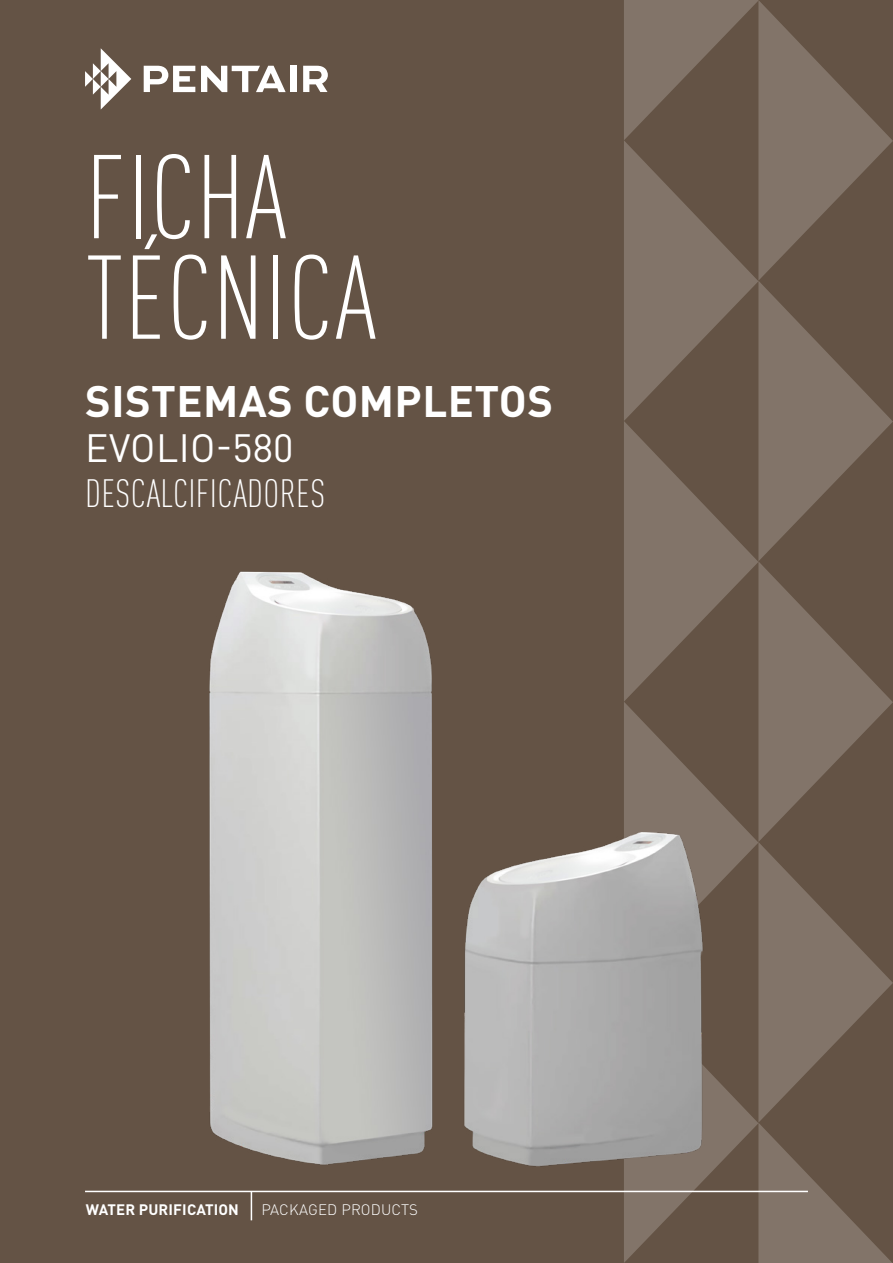
<style>
.page{position:relative;width:893px;height:1263px;background:#fff}
.page>*{position:absolute;margin:0;border:0;box-sizing:border-box;transform-origin:0 0}
.t1{font:300 condensed 117px/100.5px "DIN Pro";letter-spacing:.01em;color:#fff}
.t2{font:700 43.5px "DIN Pro";letter-spacing:.01em;color:#fff}
.t3{font:300 condensed 39px "DIN Pro";letter-spacing:.01em;color:#fff}
.t4{font:39px "DIN Pro";letter-spacing:.01em;color:#fff}
.t5{font:700 15px "DIN Pro";letter-spacing:.01em;color:#fff}
.t6{font:300 15px "DIN Pro";letter-spacing:.01em;color:#fff}
</style>
<div class="page">
<div style="left:13px;top:0;width:611px;height:1263px;background:#645345"></div>
<svg style="left:624px;top:0;width:269px;height:1263px"></svg>
<hr style="left:85px;top:1191px;width:723px;height:1px;background:#fff">
<svg style="left:251px;top:1192px;width:1px;height:28px"></svg>
<div style="left:0;top:0;width:13px;height:1263px;background:#645345"></div>
<svg style="left:85px;top:48px;width:46px;height:62px"></svg>
<svg style="left:144px;top:66px;width:51px;height:26px"></svg>
<svg style="left:201px;top:66px;width:85px;height:26px"></svg>
<div style="left:290px;top:66px;width:6px;height:26px;background:#fff"></div>
<svg style="left:303px;top:66px;width:25px;height:26px"></svg>
<img style="left:162px;top:549px;width:338px;height:642px">
<img style="left:432px;top:583px;width:304px;height:643px">
<h1 class="t1" style="left:86px;top:140px;width:292px">FICHA<br>TÉCNICA</h1>
<h2 class="t2" style="left:85px;top:365px;width:469px">SISTEMAS COMPLETOS</h2>
<h3 class="t4" style="left:85px;top:417px;width:210px">EVOLIO-580</h3>
<h3 class="t3" style="left:85px;top:466px;width:242px">DESCALCIFICADORES</h3>
<p class="t5" style="left:86px;top:1197px;width:155px">WATER PURIFICATION</p>
<p class="t6" style="left:261px;top:1198px;width:158px">PACKAGED PRODUCTS</p>
</div>
